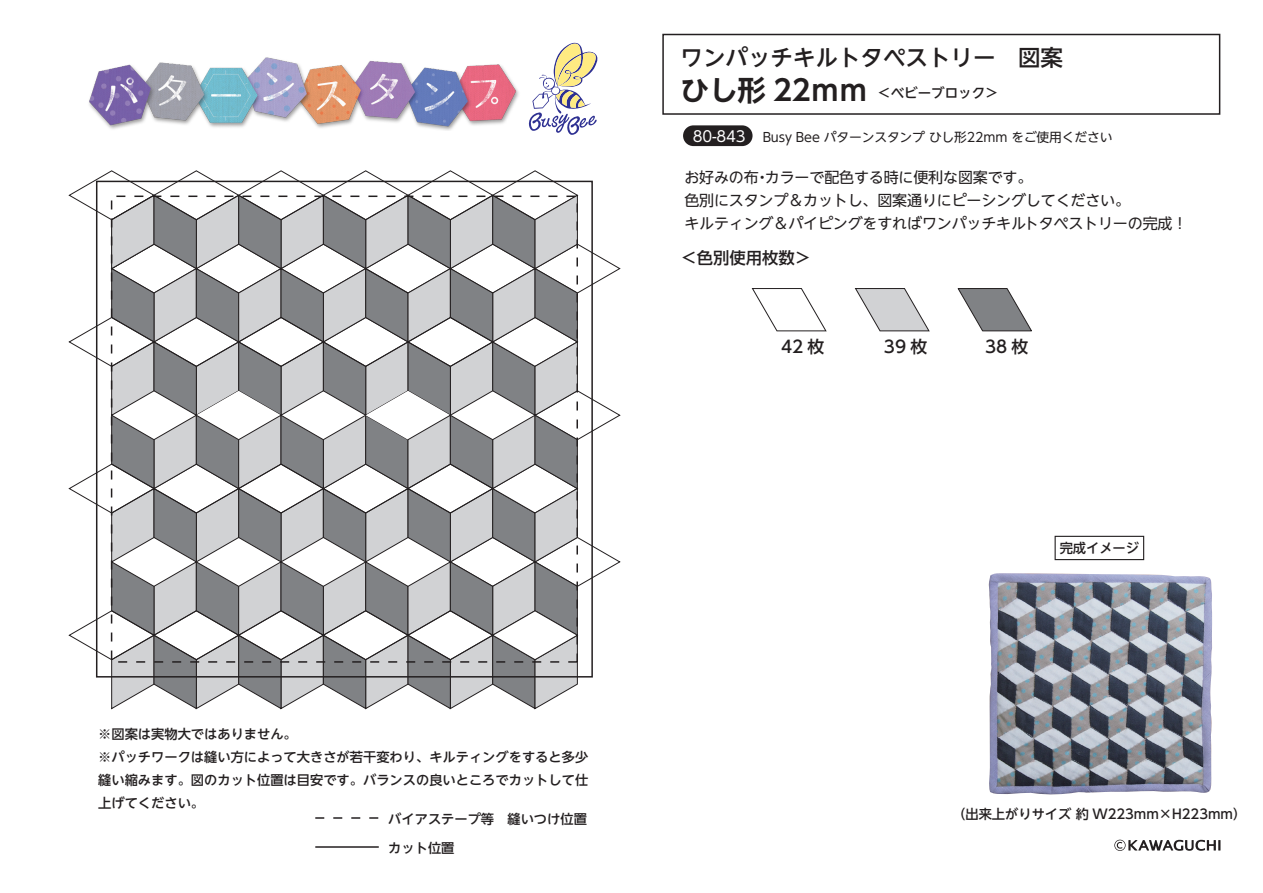
<style>
.page{position:relative;width:1263px;height:893px;background:#fff}
.page>*{position:absolute;margin:0;border:0;box-sizing:border-box;transform-origin:0 0}
.t1{font:500 22.5px "UD Shin Go NT Pro";color:#231f20}
.t2{font:500 16.8px "UD Shin Go NT Pro";color:#231f20}
.t3{font:500 16.35px "UD Shin Go NT Pro";color:#231f20}
.t4{font:15px/23.1px "UD Shin Go NT Pro";letter-spacing:-.01em;color:#231f20}
.t5{font:500 13.5px "UD Shin Go NT Pro";color:#231f20}
.t6{font:500 13.2px/23.1px "UD Shin Go NT Pro";color:#231f20}
.t7{font:12.75px "UD Shin Go NT Pro";letter-spacing:-.01em;color:#231f20}
.s1{font-family:"UD Shin Go NT Pro De";font-weight:700;font-size:28.5px}
.s2{font-size:14.85px;color:#fff}
</style>
<div class="page">
<div style="left:683px;top:125px;width:69px;height:21px;background:#231f20;border-radius:10px"></div>
<svg style="left:68px;top:170px;width:553px;height:540px"></svg>
<div style="left:111px;top:196px;width:467px;height:467px;border:2px dashed #231f20"></div>
<svg style="left:854px;top:288px;width:76px;height:44px"></svg>
<svg style="left:751px;top:288px;width:76px;height:44px"></svg>
<svg style="left:957px;top:288px;width:75px;height:44px"></svg>
<img style="left:988px;top:573px;width:224px;height:222px">
<div style="left:1054px;top:536px;width:90px;height:24px;border:1px solid #231f20"></div>
<div style="left:96px;top:181px;width:497px;height:497px;border:2px solid #231f20"></div>
<hr style="left:315px;top:846px;width:64px;height:2px;background:#231f20">
<svg style="left:315px;top:817px;width:64px;height:2px"></svg>
<div style="left:662px;top:34px;width:558px;height:81px;border:2px solid #231f20"></div>
<img style="left:89px;top:57px;width:430px;height:73px">
<svg style="left:528px;top:42px;width:70px;height:93px"></svg>
<svg style="left:1114px;top:840px;width:106px;height:11px"></svg>
<p class="t6" style="left:98px;top:722px;width:491px">※図案は実物大ではありません。<br>※パッチワークは縫い方によって大きさが若干変わり、キルティングをすると多少縫い縮みます。図のカット位置は目安です。バランスの良いところでカットして仕上げてください。</p>
<p class="t6" style="left:388px;top:835px;width:68px">カット位置</p>
<p class="t6" style="left:388px;top:806px;width:200px">バイアステープ等　縫いつけ位置</p>
<h1 class="t1" style="left:680px;top:39px;width:384px">ワンパッチキルトタペストリー　図案</h1>
<p class="t5" style="left:680px;top:82px;width:320px"><span class="s1">ひし形 22ｍｍ</span> ＜ベビーブロック＞</p>
<p class="t7" style="left:693px;top:127px;width:421px"><span class="s2">80-843</span> Busy Bee パターンスタンプ ひし形22mm をご使用ください</p>
<p class="t4" style="left:684px;top:165px;width:504px">お好みの布・カラーで配色する時に便利な図案です。<br>色別にスタンプ＆カットし、図案通りにピーシングしてください。<br>キルティング＆パイピングをすればワンパッチキルトタペストリーの完成！</p>
<p class="t3" style="left:680px;top:245px;width:132px">＜色別使用枚数＞</p>
<p class="t2" style="left:781px;top:333px;width:45px">42 枚</p>
<p class="t2" style="left:884px;top:333px;width:45px">39 枚</p>
<p class="t2" style="left:985px;top:333px;width:45px">38 枚</p>
<p class="t6" style="left:1060px;top:536px;width:81px">完成イメージ</p>
<p class="t6" style="left:952px;top:802px;width:296px">（出来上がりサイズ 約 W223mm×H223mm）</p>
</div>
